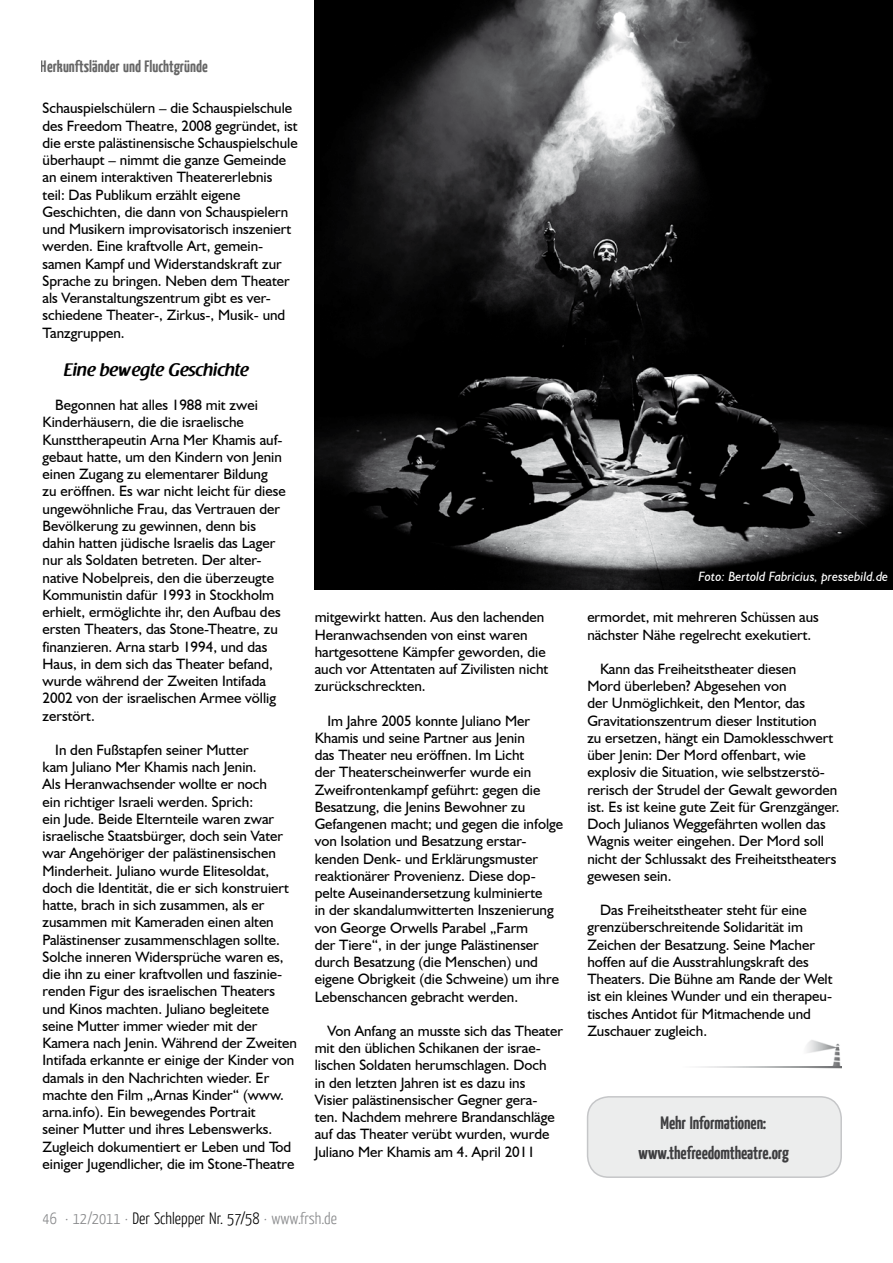
<style>
.page{position:relative;width:893px;height:1263px;background:#fff}
.page>*{position:absolute;margin:0;border:0;box-sizing:border-box;transform-origin:0 0}
.t1{font:700 18px/29.5px "Yanone Kaffeesatz";letter-spacing:-.005em;color:#3e3e40;text-align:center}
.t2{font:600 18px "Raspoutine";color:#000}
.t3{font:300 16.5px "Yanone Kaffeesatz";color:#87888a}
.t4{font:700 16.5px "Yanone Kaffeesatz";color:#000}
.t5{font:15px/17.2px "Humanist 521 BT";color:#000}
.t6{font:italic 13.5px "Humanist 521 BT";color:#fff}
.s1{color:#000}
</style>
<div class="page">
<img style="left:807px;top:1040px;width:35px;height:29px">
<img style="left:700px;top:1066px;width:142px;height:2px">
<div style="left:588px;top:1097px;width:253px;height:80px;background:#eceded;border-radius:21px"></div>
<div style="left:587px;top:1096px;width:255px;height:82px;border:2px solid #c5c6c8;border-radius:21px"></div>
<img style="left:315px;top:0;width:578px;height:590px">
<p class="t4" style="left:41px;top:55px;width:168px">Herkunftsländer und Fluchtgründe</p>
<p class="t5" style="left:43px;top:99px;width:257px">Schauspielschülern – die Schauspielschule des Freedom Theatre, 2008 gegründet, ist die erste palästinensische Schauspielschule überhaupt – nimmt die ganze Gemeinde an einem interaktiven Theatererlebnis teil: Das Publikum erzählt eigene Geschichten, die dann von Schauspielern und Musikern improvisatorisch inszeniert werden. Eine kraftvolle Art, gemein&shy;samen Kampf und Widerstandskraft zur Sprache zu bringen. Neben dem Theater als Veranstaltungszentrum gibt es ver&shy;schiedene Theater-, Zirkus-, Musik- und Tanzgruppen.</p>
<p class="t2" style="left:64px;top:359px;width:187px">Eine bewegte Geschichte</p>
<p class="t5" style="left:43px;top:396px;width:245px;text-indent:13px">Begonnen hat alles 1988 mit zwei Kinderhäusern, die die israelische Kunsttherapeutin Arna Mer Khamis auf&shy;gebaut hatte, um den Kindern von Jenin einen Zugang zu elementarer Bildung zu eröffnen. Es war nicht leicht für diese ungewöhnliche Frau, das Vertrauen der Bevölkerung zu gewinnen, denn bis dahin hatten jüdische Israelis das Lager nur als Soldaten betreten. Der alter&shy;native Nobelpreis, den die überzeugte Kommunistin dafür 1993 in Stockholm erhielt, ermöglichte ihr, den Aufbau des ersten Theaters, das Stone-Theatre, zu finanzieren. Arna starb 1994, und das Haus, in dem sich das Theater befand, wurde während der Zweiten Intifada 2002 von der israelischen Armee völlig zerstört.</p>
<p class="t5" style="left:43px;top:741px;width:256px;text-indent:13px">In den Fußstapfen seiner Mutter<br>kam Juliano Mer Khamis nach Jenin.<br>Als Heranwachsender wollte er noch<br>ein richtiger Israeli werden. Sprich:<br>ein Jude. Beide Elternteile waren zwar israelische Staatsbürger, doch sein Vater war Angehöriger der palästinensischen Minderheit. Juliano wurde Elitesoldat, doch die Identität, die er sich konstruiert hatte, brach in sich zusammen, als er zusammen mit Kameraden einen alten Palästinenser zusammenschlagen sollte.<br>Solche inneren Widersprüche waren es, die ihn zu einer kraftvollen und faszinie&shy;renden Figur des israelischen Theaters und Kinos machten. Juliano begleitete seine Mutter immer wieder mit der Kamera nach Jenin. Während der Zweiten Intifada erkannte er einige der Kinder von damals in den Nachrichten wieder. Er machte den Film „Arnas Kinder“ (www. arna.info). Ein bewegendes Portrait<br>seiner Mutter und ihres Lebenswerks.<br>Zugleich dokumentiert er Leben und Tod einiger Jugendlicher, die im Stone-Theatre</p>
<p class="t5" style="left:315px;top:608px;width:235px">mitgewirkt hatten. Aus den lachenden Heranwachsenden von einst waren hartgesottene Kämpfer geworden, die auch vor Attentaten auf Zivilisten nicht zurückschreckten.</p>
<p class="t5" style="left:315px;top:711px;width:250px;text-indent:13px">Im Jahre 2005 konnte Juliano Mer Khamis und seine Partner aus Jenin<br>das Theater neu eröffnen. Im Licht<br>der Theaterscheinwerfer wurde ein Zweifrontenkampf geführt: gegen die Besatzung, die Jenins Bewohner zu Gefangenen macht; und gegen die infolge von Isolation und Besatzung erstar&shy;kenden Denk- und Erklärungsmuster reaktionärer Provenienz. Diese dop&shy;pelte Auseinandersetzung kulminierte<br>in der skandalumwitterten Inszenierung von George Orwells Parabel „Farm<br>der Tiere“, in der junge Palästinenser durch Besatzung (die Menschen) und eigene Obrigkeit (die Schweine) um ihre Lebenschancen gebracht werden.</p>
<p class="t5" style="left:315px;top:1022px;width:250px;text-indent:13px">Von Anfang an musste sich das Theater mit den üblichen Schikanen der israe&shy;lischen Soldaten herumschlagen. Doch<br>in den letzten Jahren ist es dazu ins<br>Visier palästinensischer Gegner gera&shy;ten. Nachdem mehrere Brandanschläge auf das Theater verübt wurden, wurde Juliano Mer Khamis am 4. April 2011</p>
<p class="t3" style="left:43px;top:1208px;width:296px">46 · 12/2011 · <span class="s1">Der Schlepper Nr. 57/58</span> · www.frsh.de</p>
<p class="t6" style="left:699px;top:568px;width:191px">Foto: Bertold Fabricius, pressebild.de</p>
<p class="t5" style="left:587px;top:608px;width:233px">ermordet, mit mehreren Schüssen aus nächster Nähe regelrecht exekutiert.</p>
<p class="t5" style="left:587px;top:660px;width:254px;text-indent:13px">Kann das Freiheitstheater diesen<br>Mord überleben? Abgesehen von<br>der Unmöglichkeit, den Mentor, das Gravitationszentrum dieser Institution<br>zu ersetzen, hängt ein Damoklesschwert über Jenin: Der Mord offenbart, wie explosiv die Situation, wie selbstzerstö&shy;rerisch der Strudel der Gewalt geworden ist. Es ist keine gute Zeit für Grenzgänger.<br>Doch Julianos Weggefährten wollen das Wagnis weiter eingehen. Der Mord soll nicht der Schlussakt des Freiheitstheaters gewesen sein.</p>
<p class="t5" style="left:587px;top:901px;width:247px;text-indent:13px">Das Freiheitstheater steht für eine grenzüberschreitende Solidarität im Zeichen der Besatzung. Seine Macher hoffen auf die Ausstrahlungskraft des Theaters. Die Bühne am Rande der Welt ist ein kleines Wunder und ein therapeu&shy;tisches Antidot für Mitmachende und Zuschauer zugleich.</p>
<p class="t1" style="left:638px;top:1107px;width:152px">Mehr Informationen: www.thefreedomtheatre.org</p>
</div>
